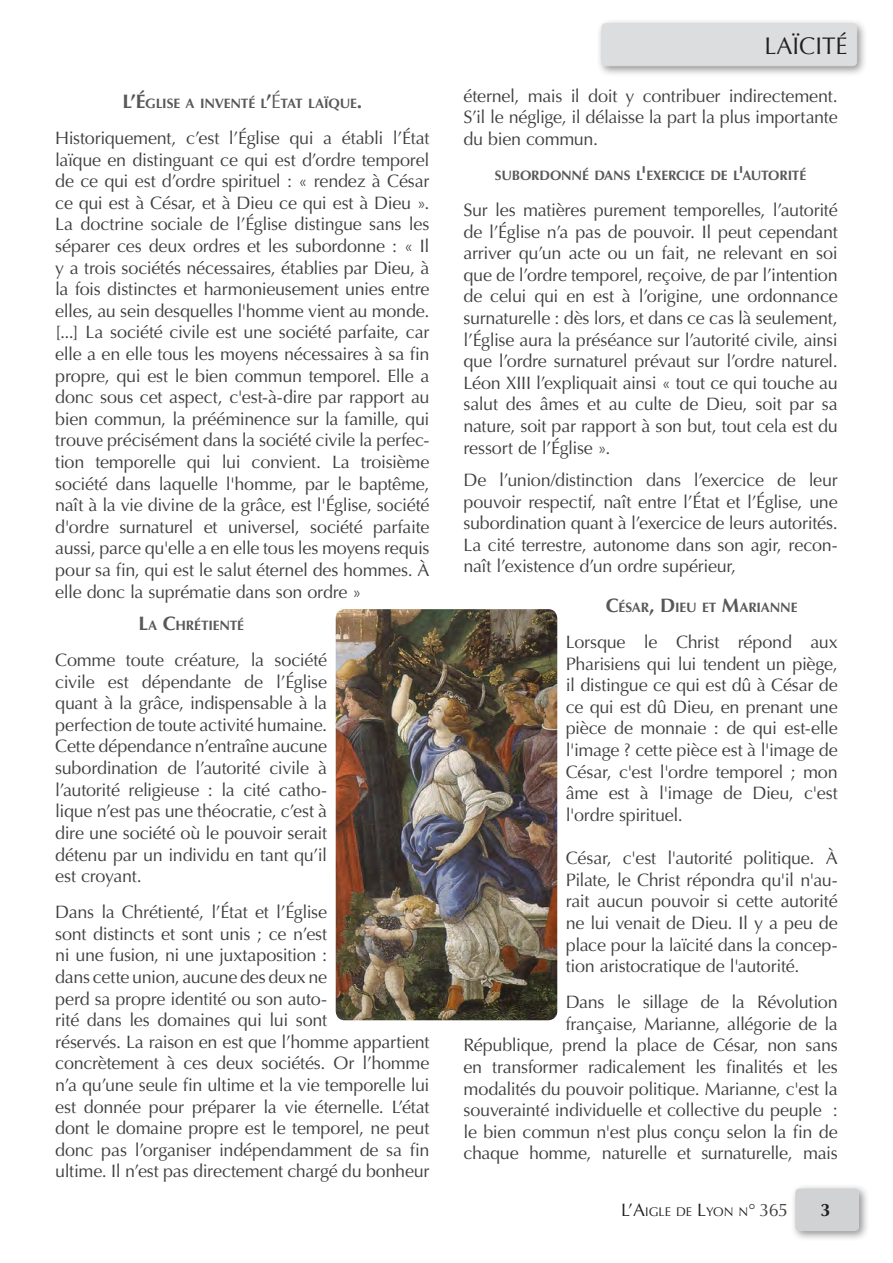
<style>
.page{position:relative;width:893px;height:1263px;background:#fff}
.page>*{position:absolute;margin:0;border:0;box-sizing:border-box;transform-origin:0 0}
.entête__rectangle_gr{font:24.15px "Optima";color:#231f20}
.corps{font:18px/21.6px "Optima";letter-spacing:-.015em;color:#3e3e3f;text-align:justify}
.t1{font:700 18px "Optima";color:#231f20}
.sous_titres{font:700 13.65px "Optima";letter-spacing:-.015em;color:#57585a}
.t2{font:12.6px "Optima";color:#231f20}
.s1{font-size:19.5px}
.s2{font-weight:400;font-size:19.5px}
.s3{font-size:18px}
.s4{font-size:18px;color:#3e3e3f}
</style>
<div class="page">
<div style="left:790px;top:1183px;width:80px;height:59px;background:#231f20;opacity:.5"></div>
<div style="left:795px;top:1188px;width:64px;height:43px;background:#d1d2d4;border-radius:4px"></div>
<img style="left:336px;top:609px;width:221px;height:411px">
<div style="left:596px;top:18px;width:272px;height:59px;background:#231f20;opacity:.5"></div>
<div style="left:602px;top:24px;width:255px;height:42px;background:#dcdddf;border-radius:4px"></div>
<div style="left:602px;top:23px;width:255px;height:43px;border:1px solid #dcdddf;border-radius:4px"></div>
<p class="sous_titres" style="left:123px;top:95px;width:241px"><span class="s1">L’É</span>GLISE A INVENTÉ L<span class="s1">’</span><span class="s2">É</span>TAT LAÏQUE<span class="s1">.</span></p>
<p class="corps" style="left:55px;top:127px;width:376px">Historiquement, c’est l’Église qui a établi l’État laïque en distinguant ce qui est d’ordre temporel de ce qui est d’ordre spirituel : « rendez à César ce qui est à César, et à Dieu ce qui est à Dieu ».<br>La doctrine sociale de l’Église distingue sans les séparer ces deux ordres et les subordonne : « Il y a trois sociétés nécessaires, établies par Dieu, à la fois distinctes et harmonieusement unies entre elles, au sein desquelles l'homme vient au monde. [...] La société civile est une société parfaite, car elle a en elle tous les moyens nécessaires à sa fin propre, qui est le bien commun temporel. Elle a donc sous cet aspect, c'est-à-dire par rapport au bien commun, la prééminence sur la famille, qui trouve précisément dans la société civile la perfec&shy;tion temporelle qui lui convient. La troisième société dans laquelle l'homme, par le baptême, naît à la vie divine de la grâce, est l'Église, société d'ordre surnaturel et universel, société parfaite aussi, parce qu'elle a en elle tous les moyens requis pour sa fin, qui est le salut éternel des hommes. À elle donc la suprématie dans son ordre »</p>
<p class="sous_titres" style="left:138px;top:617px;width:107px"><span class="s1">L</span>A <span class="s1">C</span>HRÉTIENTÉ</p>
<p class="corps" style="left:55px;top:649px;width:273px">Comme toute créature, la société civile est dépendante de l’Église quant à la grâce, indispensable à la perfection de toute activité humaine.<br>Cette dépendance n’entraîne aucune subordination de l’autorité civile à l’autorité religieuse : la cité catho&shy;lique n’est pas une théocratie, c’est à dire une société où le pouvoir serait détenu par un individu en tant qu’il est croyant.</p>
<p class="corps" style="left:55px;top:901px;width:376px;text-align:left">Dans la Chrétienté, l’État et l’Église<br>sont distincts et sont unis ; ce n’est<br>ni une fusion, ni une juxtaposition :<br>dans cette union, aucune des deux ne<br>perd sa propre identité ou son auto-<br>rité dans les domaines qui lui sont<br>réservés. La raison en est que l’homme appartient concrètement à ces deux sociétés. Or l’homme n’a qu’une seule fin ultime et la vie temporelle lui est donnée pour préparer la vie éternelle. L’état dont le domaine propre est le temporel, ne peut donc pas l’organiser indépendamment de sa fin ultime. Il n’est pas directement chargé du bonheur</p>
<p class="entête__rectangle_gr" style="left:764px;top:32px;width:85px">LAÏCITÉ</p>
<p class="corps" style="left:463px;top:85px;width:376px">éternel, mais il doit y contribuer indirectement.<br>S’il le néglige, il délaisse la part la plus importante du bien commun.</p>
<p class="sous_titres" style="left:495px;top:167px;width:313px">SUBORDONNÉ DANS L<span class="s1">'</span>EXERCICE DE L<span class="s1">'</span>AUTORITÉ</p>
<p class="corps" style="left:463px;top:199px;width:376px">Sur les matières purement temporelles, l’autorité de l’Église n’a pas de pouvoir. Il peut cependant arriver qu’un acte ou un fait, ne relevant en soi que de l’ordre temporel, reçoive, de par l’intention de celui qui en est à l’origine, une ordonnance surnaturelle : dès lors, et dans ce cas là seulement, l’Église aura la préséance sur l’autorité civile, ainsi que l’ordre surnaturel prévaut sur l’ordre naturel.<br>Léon XIII l’expliquait ainsi « tout ce qui touche au salut des âmes et au culte de Dieu, soit par sa nature, soit par rapport à son but, tout cela est du ressort de l’Église ».</p>
<p class="corps" style="left:463px;top:469px;width:376px">De l’union/distinction dans l’exercice de leur pouvoir respectif, naît entre l’État et l’Église, une subordination quant à l’exercice de leurs autorités.<br>La cité terrestre, autonome dans son agir, recon&shy;naît l’existence d’un ordre supérieur,</p>
<p class="sous_titres" style="left:606px;top:599px;width:193px"><span class="s1">C</span>ÉSAR<span class="s1">, D</span> IEU ET <span class="s1">M</span>ARIANNE</p>
<p class="corps" style="left:566px;top:631px;width:273px">Lorsque le Christ répond aux Pharisiens qui lui tendent un piège, il distingue ce qui est dû à César de ce qui est dû Dieu, en prenant une pièce de monnaie : de qui est-elle l'image ? cette pièce est à l'image de César, c'est l'ordre temporel ; mon âme est à l'image de Dieu, c'est l'ordre spirituel.</p>
<p class="corps" style="left:566px;top:847px;width:273px">César, c'est l'autorité politique. À Pilate, le Christ répondra qu'il n'au&shy;rait aucun pouvoir si cette autorité ne lui venait de Dieu. Il y a peu de place pour la laïcité dans la concep&shy;tion aristocratique de l'autorité.</p>
<p class="corps" style="left:463px;top:991px;width:376px;text-align:right">Dans le sillage de la Révolution<br>française, Marianne, allégorie de la<br>République, prend la place de César, non sans en transformer radicalement les finalités et les modalités du pouvoir politique. Marianne, c'est la souverainté individuelle et collective du peuple : le bien commun n'est plus conçu selon la fin de chaque homme, naturelle et surnaturelle, mais</p>
<p class="t2" style="left:621px;top:1204px;width:169px"><span class="s3">L’A</span>IGLE DE <span class="s3">L</span>YON N<span class="s3">°</span> <span class="s4">365</span></p>
<p class="t1" style="left:821px;top:1199px;width:12px">3</p>
</div>
